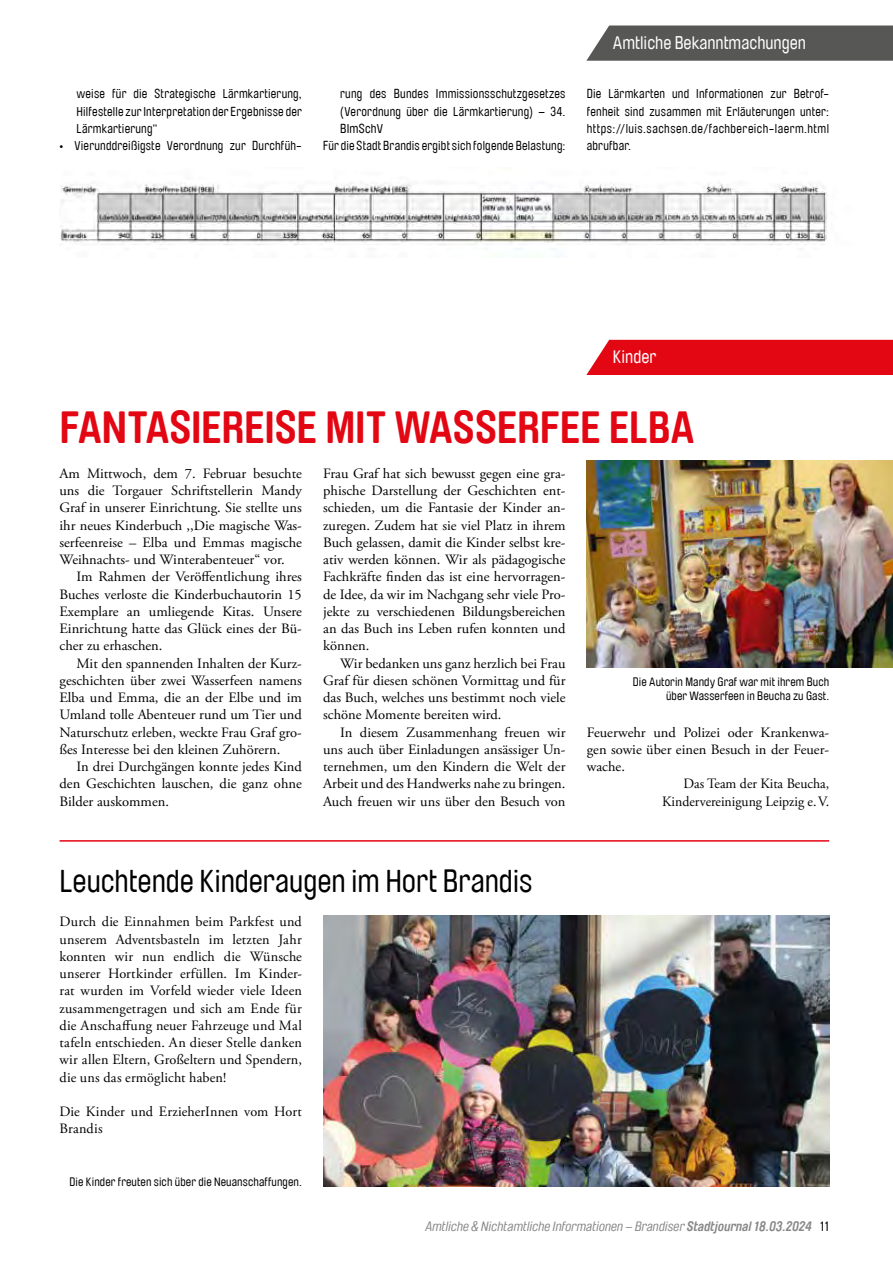
<style>
.page{position:relative;width:893px;height:1263px;background:#fff}
.page>*{position:absolute;margin:0;border:0;box-sizing:border-box;transform-origin:0 0}
.t1{font:700 45px "Brauer Neue";letter-spacing:-.005em;color:#e30613}
.t2{font:31.5px "Brauer Neue";color:#000}
.t3{font:18px "Brauer Neue";color:#fff}
.t4{font:14.25px/17.2px "Adobe Garamond Pro";color:#000;text-align:justify}
.t5{font:italic 13.5px "Brauer Neue";color:#878787}
.t6{font:13.5px "Brauer Neue";color:#000}
.t7{font:12.75px/17.2px "Brauer Neue";letter-spacing:.02em;color:#000;text-align:justify}
.t8{font:12px/14.4px "Brauer Neue";letter-spacing:.01em;color:#000;text-align:right}
.s1{font-weight:700}
</style>
<div class="page">
<div style="left:586px;top:26px;width:307px;height:35px;background:#575756"></div>
<div style="left:586px;top:340px;width:307px;height:35px;background:#e30613"></div>
<img style="left:587px;top:461px;width:306px;height:207px">
<hr style="left:60px;top:840px;width:769px;height:2px;background:#e30613">
<img style="left:323px;top:915px;width:506px;height:271px">
<img style="left:61px;top:182px;width:766px;height:68px">
<p class="t7" style="left:77px;top:85px;width:227px">weise für die Strategische Lärmkartierung, Hilfestelle zur Interpretation der Ergebnisse der Lärmkartierung“</p>
<p class="t7" style="left:60px;top:137px;width:244px">• Vierunddreißigste Verordnung zur Durchfüh-</p>
<p class="t7" style="left:340px;top:85px;width:227px">rung des Bundes Immissionsschutzgesetzes</p>
<p class="t7" style="left:340px;top:103px;width:227px">(Verordnung über die Lärmkartierung) – 34.</p>
<p class="t7" style="left:340px;top:120px;width:44px">BImSchV</p>
<p class="t7" style="left:323px;top:137px;width:244px">Für die Stadt Brandis ergibt sich folgende Belastung:</p>
<p class="t3" style="left:613px;top:32px;width:195px">Amtliche Bekanntmachungen</p>
<p class="t7" style="left:587px;top:85px;width:244px">Die Lärmkarten und Informationen zur Betrof&shy;fenheit sind zusammen mit Erläuterungen unter: https://luis.sachsen.de/fachbereich-laerm.html abrufbar.</p>
<p class="t3" style="left:613px;top:347px;width:45px">Kinder</p>
<h1 class="t1" style="left:60px;top:402px;width:636px">FANTASIEREISE MIT WASSERFEE ELBA</h1>
<p class="t4" style="left:60px;top:465px;width:244px">Am Mittwoch, dem 7. Februar besuchte uns die Torgauer Schriftstellerin Mandy Graf in unserer Einrichtung. Sie stellte uns ihr neues Kinderbuch ,,Die magische Was&shy;serfeenreise – Elba und Emmas magische Weihnachts- und Winterabenteuer“ vor.</p>
<p class="t4" style="left:60px;top:569px;width:244px;text-indent:17px">Im Rahmen der Veröffentlichung ihres Buches verloste die Kinderbuchautorin 15<br>Exemplare an umliegende Kitas. Unsere Einrichtung hatte das Glück eines der Bü&shy;cher zu erhaschen.</p>
<p class="t4" style="left:60px;top:655px;width:244px;text-indent:17px">Mit den spannenden Inhalten der Kurz&shy;geschichten über zwei Wasserfeen namens Elba und Emma, die an der Elbe und im Umland tolle Abenteuer rund um Tier und Naturschutz erleben, weckte Frau Graf gro&shy;ßes Interesse bei den kleinen Zuhörern.</p>
<p class="t4" style="left:60px;top:758px;width:244px;text-indent:17px">In drei Durchgängen konnte jedes Kind den Geschichten lauschen, die ganz ohne Bilder auskommen.</p>
<p class="t4" style="left:323px;top:465px;width:244px">Frau Graf hat sich bewusst gegen eine gra&shy;phische Darstellung der Geschichten ent&shy;schieden, um die Fantasie der Kinder an&shy;zuregen. Zudem hat sie viel Platz in ihrem Buch gelassen, damit die Kinder selbst kre&shy;ativ werden können. Wir als pädagogische Fachkräfte finden das ist eine hervorragen&shy;de Idee, da wir im Nachgang sehr viele Pro&shy;jekte zu verschiedenen Bildungsbereichen an das Buch ins Leben rufen konnten und können.</p>
<p class="t4" style="left:323px;top:655px;width:244px;text-indent:17px">Wir bedanken uns ganz herzlich bei Frau Graf für diesen schönen Vormittag und für das Buch, welches uns bestimmt noch viele schöne Momente bereiten wird.</p>
<p class="t4" style="left:323px;top:724px;width:244px;text-indent:17px">In diesem Zusammenhang freuen wir uns auch über Einladungen ansässiger Un&shy;ternehmen, um den Kindern die Welt der Arbeit und des Handwerks nahe zu bringen.<br>Auch freuen wir uns über den Besuch von</p>
<p class="t4" style="left:587px;top:724px;width:244px">Feuerwehr und Polizei oder Krankenwa-</p>
<p class="t8" style="left:633px;top:674px;width:198px">Die Autorin Mandy Graf war mit ihrem Buch über Wasserfeen in Beucha zu Gast.</p>
<p class="t4" style="left:587px;top:741px;width:244px">gen sowie über einen Besuch in der Feuer-</p>
<p class="t4" style="left:587px;top:758px;width:40px">wache.</p>
<p class="t4" style="left:683px;top:776px;width:147px">Das Team der Kita Beucha,</p>
<p class="t4" style="left:662px;top:793px;width:168px">Kindervereinigung Leipzig e.V.</p>
<h2 class="t2" style="left:60px;top:863px;width:474px">Leuchtende Kinderaugen im Hort Brandis</h2>
<p class="t4" style="left:60px;top:914px;width:244px">Durch die Einnahmen beim Parkfest und unserem Adventsbasteln im letzten Jahr konnten wir nun endlich die Wünsche unserer Hortkinder erfüllen. Im Kinder&shy;rat wurden im Vorfeld wieder viele Ideen zusammengetragen und sich am Ende für die Anschaffung neuer Fahrzeuge und Mal tafeln entschieden. An dieser Stelle danken wir allen Eltern, Großeltern und Spendern, die uns das ermöglicht haben!</p>
<p class="t4" style="left:60px;top:1103px;width:244px">Die Kinder und ErzieherInnen vom Hort<br>Brandis</p>
<p class="t8" style="left:70px;top:1174px;width:234px">Die Kinder freuten sich über die Neuanschaffungen.</p>
<p class="t5" style="left:426px;top:1219px;width:388px">Amtliche &amp; Nichtamtliche Informationen – Brandiser <span class="s1">Stadtjournal 18.03.2024</span></p>
<p class="t6" style="left:820px;top:1219px;width:11px">11</p>
</div>
